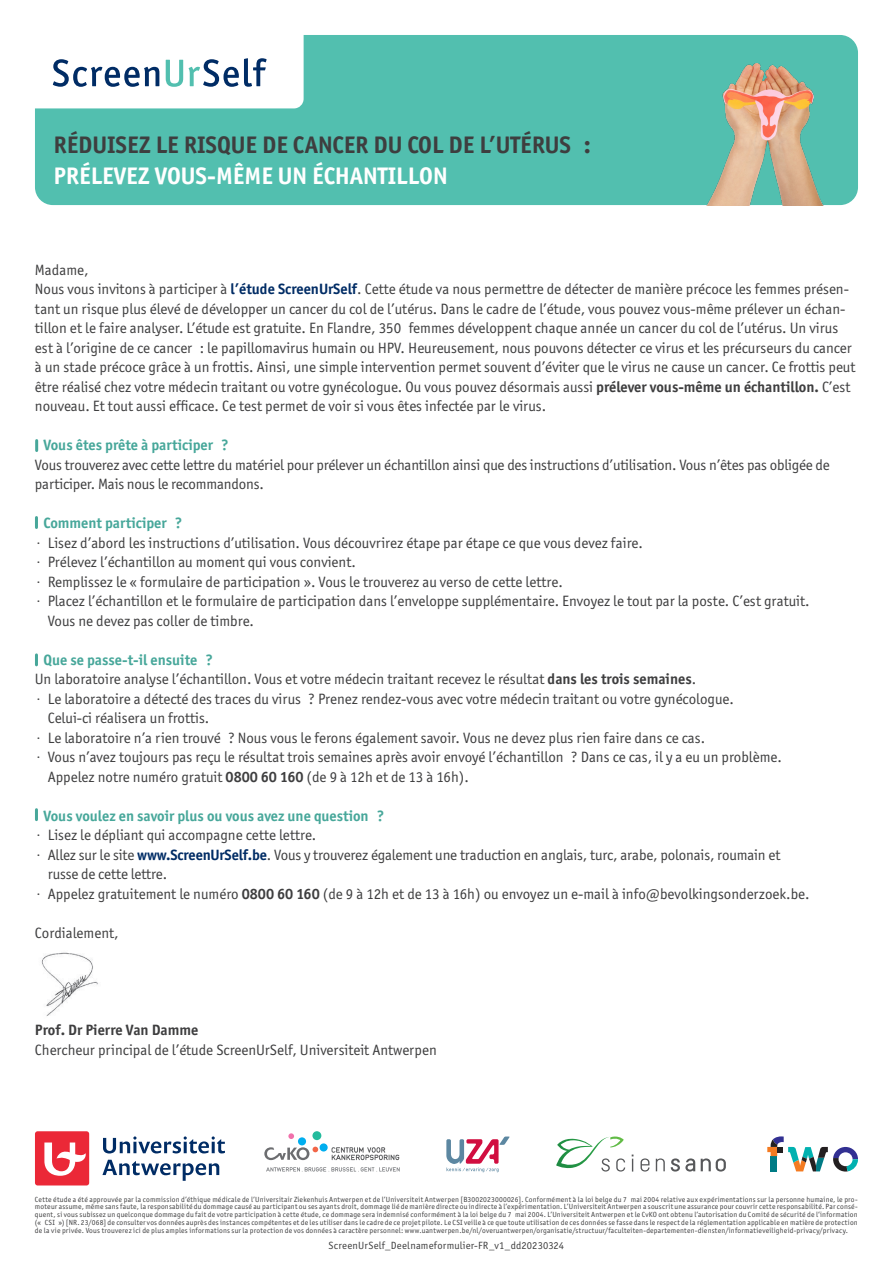
<style>
.page{position:relative;width:893px;height:1263px;background:#fff}
.page>*{position:absolute;margin:0;border:0;box-sizing:border-box;transform-origin:0 0}
.t1{font:700 24px "Officina Sans ITC Std";color:#3e3e3f}
.t2{font:700 24px "Officina Sans ITC Std";color:#fff}
.t3{font:15px/19.5px "Officina Sans ITC Std";color:#3e3e3f}
.t4{font:700 15px "Officina Sans ITC Std";color:#47a79a}
.t5{font:700 15px "Officina Sans ITC Std";color:#3e3e3f}
.t6{font:10.5px "Officina Sans ITC Std";letter-spacing:.02em;color:#3e3e3f}
.t7{font:7.5px/7.9px "Officina Sans ITC Std";letter-spacing:.025em;color:#3e3e3f;text-align:justify}
.s1{font-weight:700;color:#002c65}
.s2{font-weight:700}
</style>
<div class="page">
<svg style="left:35px;top:441px;width:3px;height:9px"></svg>
<svg style="left:35px;top:517px;width:3px;height:10px"></svg>
<svg style="left:35px;top:655px;width:3px;height:10px"></svg>
<svg style="left:35px;top:810px;width:3px;height:10px"></svg>
<img style="left:41px;top:952px;width:57px;height:64px">
<div style="left:35px;top:1131px;width:54px;height:54px;background:#eb2837;border-radius:3px"></div>
<svg style="left:44px;top:1142px;width:42px;height:34px"></svg>
<svg style="left:103px;top:1136px;width:122px;height:17px"></svg>
<svg style="left:102px;top:1160px;width:117px;height:21px"></svg>
<svg style="left:446px;top:1136px;width:64px;height:36px"></svg>
<svg style="left:266px;top:1167px;width:134px;height:4px"></svg>
<div style="left:298px;top:1137px;width:8px;height:8px;background:#00aeef;border-radius:50%"></div>
<svg style="left:288px;top:1133px;width:6px;height:6px"></svg>
<div style="left:312px;top:1131px;width:9px;height:9px;background:#24bb9d;border-radius:50%"></div>
<div style="left:320px;top:1143px;width:8px;height:8px;background:#00aeef;border-radius:50%"></div>
<svg style="left:331px;top:1147px;width:68px;height:13px"></svg>
<svg style="left:264px;top:1147px;width:54px;height:13px"></svg>
<svg style="left:556px;top:1136px;width:170px;height:35px"></svg>
<svg style="left:767px;top:1136px;width:91px;height:35px"></svg>
<div style="left:35px;top:35px;width:823px;height:170px;background:#52bfaf;border-radius:18px"></div>
<div style="left:17px;top:21px;width:287px;height:87px;background:#fff;border-radius:10px"></div>
<svg style="left:166px;top:58px;width:101px;height:29px"></svg>
<svg style="left:53px;top:59px;width:106px;height:28px"></svg>
<img style="left:707px;top:63px;width:116px;height:142px">
<p class="t1" style="left:53px;top:130px;width:539px">RÉDUISEZ LE RISQUE DE CANCER DU COL DE L’UTÉRUS :</p>
<p class="t2" style="left:53px;top:160px;width:396px">PRÉLEVEZ VOUS-MÊME UN ÉCHANTILLON</p>
<p class="t3" style="left:35px;top:260px;width:55px">Madame,</p>
<p class="t3" style="left:35px;top:279px;width:822px">Nous vous invitons à participer à <span class="s1">l’étude ScreenUrSelf</span>. Cette étude va nous permettre de détecter de manière précoce les femmes présen&shy;tant un risque plus élevé de développer un cancer du col de l’utérus. Dans le cadre de l’étude, vous pouvez vous-même prélever un échan&shy;tillon et le faire analyser. L’étude est gratuite. En Flandre, 350 femmes développent chaque année un cancer du col de l’utérus. Un virus est à l’origine de ce cancer : le papillomavirus humain ou HPV. Heureusement, nous pouvons détecter ce virus et les précurseurs du cancer à un stade précoce grâce à un frottis. Ainsi, une simple intervention permet souvent d’éviter que le virus ne cause un cancer. Ce frottis peut être réalisé chez votre médecin traitant ou votre gynécologue. Ou vous pouvez désormais aussi <span class="s2">prélever vous-même un échantillon.</span> C’est nouveau. Et tout aussi efficace. Ce test permet de voir si vous êtes infectée par le virus.</p>
<p class="t4" style="left:43px;top:436px;width:187px">Vous êtes prête à participer ?</p>
<p class="t3" style="left:35px;top:455px;width:796px">Vous trouverez avec cette lettre du matériel pour prélever un échantillon ainsi que des instructions d’utilisation. Vous n’êtes pas obligée de participer. Mais nous le recommandons.</p>
<p class="t4" style="left:43px;top:514px;width:140px">Comment participer ?</p>
<p class="t3" style="left:35px;top:533px;width:609px">∙ Lisez d’abord les instructions d’utilisation. Vous découvrirez étape par étape ce que vous devez faire.</p>
<p class="t3" style="left:35px;top:552px;width:322px">∙ Prélevez l’échantillon au moment qui vous convient.</p>
<p class="t3" style="left:35px;top:572px;width:529px">∙ Remplissez le « formulaire de participation ». Vous le trouverez au verso de cette lettre.</p>
<p class="t3" style="left:48px;top:591px;width:763px;text-indent:-13px">∙ Placez l’échantillon et le formulaire de participation dans l’enveloppe supplémentaire. Envoyez le tout par la poste. C’est gratuit.<br>Vous ne devez pas coller de timbre.</p>
<p class="t4" style="left:43px;top:650px;width:171px">Que se passe-t-il ensuite ?</p>
<p class="t3" style="left:35px;top:669px;width:663px">Un laboratoire analyse l’échantillon. Vous et votre médecin traitant recevez le résultat <span class="s2">dans les trois semaines</span>.</p>
<p class="t3" style="left:48px;top:689px;width:688px;text-indent:-13px">∙ Le laboratoire a détecté des traces du virus ? Prenez rendez-vous avec votre médecin traitant ou votre gynécologue.<br>Celui-ci réalisera un frottis.</p>
<p class="t3" style="left:35px;top:728px;width:672px">∙ Le laboratoire n’a rien trouvé ? Nous vous le ferons également savoir. Vous ne devez plus rien faire dans ce cas.</p>
<p class="t3" style="left:48px;top:747px;width:736px;text-indent:-13px">∙ Vous n’avez toujours pas reçu le résultat trois semaines après avoir envoyé l’échantillon ? Dans ce cas, il y a eu un problème.<br>Appelez notre numéro gratuit <span class="s2">0800 60 160</span> (de 9 à 12h et de 13 à 16h).</p>
<p class="t4" style="left:43px;top:806px;width:342px">Vous voulez en savoir plus ou vous avez une question ?</p>
<p class="t3" style="left:35px;top:825px;width:283px">∙ Lisez le dépliant qui accompagne cette lettre.</p>
<p class="t3" style="left:48px;top:845px;width:734px;text-indent:-13px">∙ Allez sur le site <span class="s1">www.ScreenUrSelf.be</span>. Vous y trouverez également une traduction en anglais, turc, arabe, polonais, roumain et russe de cette lettre.</p>
<p class="t3" style="left:35px;top:884px;width:776px">∙ Appelez gratuitement le numéro <span class="s2">0800 60 160</span> (de 9 à 12h et de 13 à 16h) ou envoyez un e-mail à info@bevolkingsonderzoek.be.</p>
<p class="t3" style="left:35px;top:923px;width:85px">Cordialement,</p>
<p class="t5" style="left:35px;top:1021px;width:165px">Prof. Dr Pierre Van Damme</p>
<p class="t3" style="left:35px;top:1040px;width:403px">Chercheur principal de l’étude ScreenUrSelf, Universiteit Antwerpen</p>
<p class="t7" style="left:35px;top:1195px;width:824px">Cette étude a été approuvée par la commission d’éthique médicale de l’Universitair Ziekenhuis Antwerpen et de l’Universiteit Antwerpen [B3002023000026]. Conformément à la loi belge du 7 mai 2004 relative aux expérimentations sur la personne humaine, le pro&shy;moteur assume, même sans faute, la responsabilité du dommage causé au participant ou ses ayants droit, dommage lié de manière directe ou indirecte à l’expérimentation. L’Universiteit Antwerpen a souscrit une assurance pour couvrir cette responsabilité. Par consé&shy;quent, si vous subissez un quelconque dommage du fait de votre participation à cette étude, ce dommage sera indemnisé conformément à la loi belge du 7 mai 2004. L’Universiteit Antwerpen et le CvKO ont obtenu l’autorisation du Comité de sécurité de l’information (« CSI ») [NR. 23/068] de consulter vos données auprès des instances compétentes et de les utiliser dans le cadre de ce projet pilote. Le CSI veille à ce que toute utilisation de ces données se fasse dans le respect de la réglementation applicable en matière de protection de la vie privée. Vous trouverez ici de plus amples informations sur la protection de vos données à caractère personnel: www.uantwerpen.be/nl/overuantwerpen/organisatie/structuur/faculteiten-departementen-diensten/informatieveiligheid-privacy/privacy.</p>
<p class="t6" style="left:329px;top:1240px;width:237px">ScreenUrSelf_Deelnameformulier-FR_v1_dd20230324</p>
</div>
